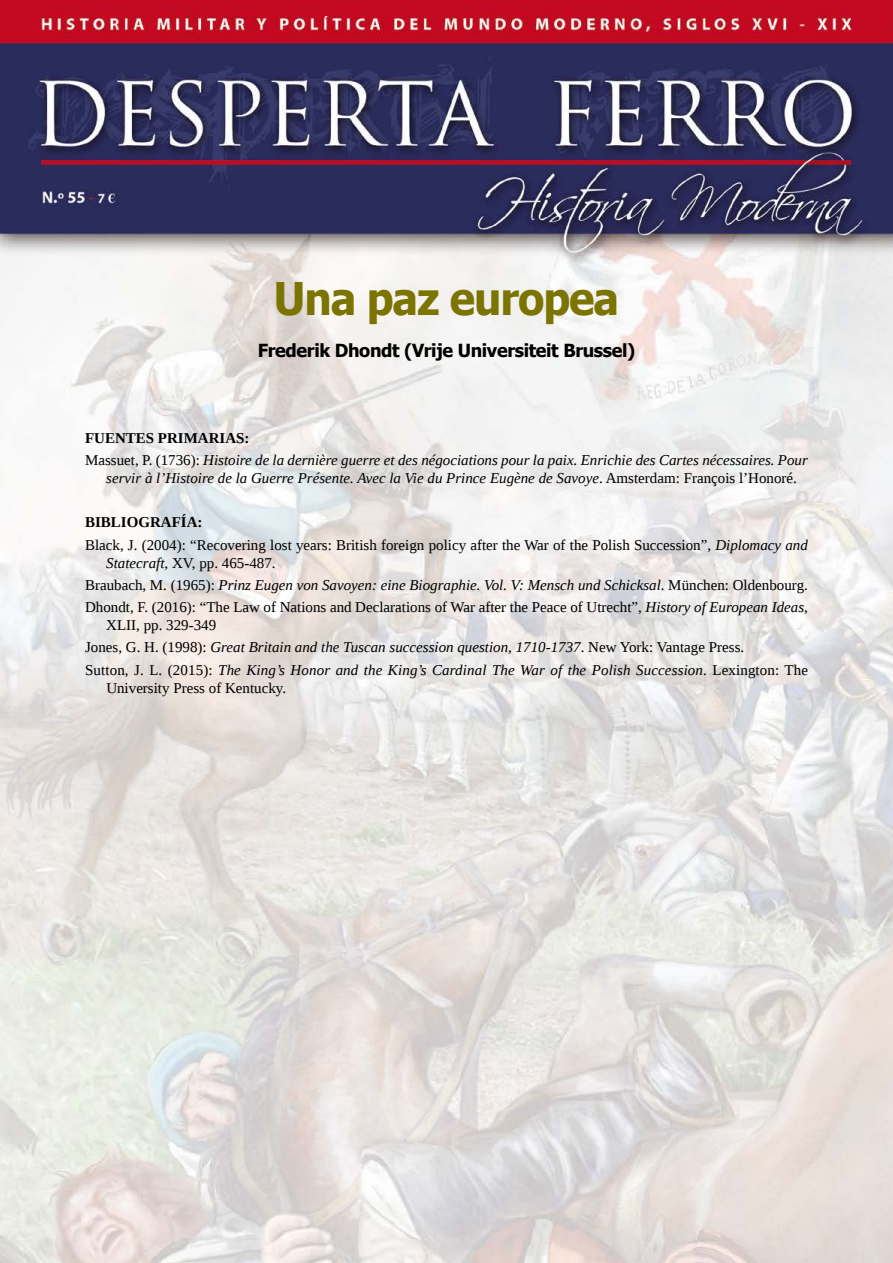
<style>
.page{position:relative;width:893px;height:1263px;background:#fff}
.page>*{position:absolute;margin:0;border:0;box-sizing:border-box;transform-origin:0 0}
.t1{font:700 45px "Tahoma";letter-spacing:-.025em;color:#7c7400;scale:.95 1}
.t2{font:700 18px "Tahoma";letter-spacing:-.02em;color:#000}
.t3{font:italic 15px/22.2px "Liberation Serif";color:#000}
.t4{font:15px/22.2px "Liberation Serif";color:#000}
.s1{font-weight:700;font-style:normal}
.s2{font-style:normal}
.s3{font-weight:700}
.s4{font-style:italic}
</style>
<div class="page">
<img style="left:0;top:0;width:893px;height:1263px">
<h1 class="t1" style="left:274px;top:267px;width:365px">Una paz europea</h1>
<p class="t2" style="left:258px;top:337px;width:379px">Frederik Dhondt (Vrije Universiteit Brussel)</p>
<p class="t3" style="left:85px;top:426px;width:724px"><span class="s1">FUENTES PRIMARIAS:<br></span><span class="s2">Massuet, P. (1736):</span> Histoire de la dernière guerre et des négociations pour la paix. Enrichie des Cartes nécessaires. Pour</p>
<p class="t3" style="left:106px;top:467px;width:692px">servir à l’Histoire de la Guerre Présente. Avec la Vie du Prince Eugène de Savoye<span class="s2">. Amsterdam: François l’Honoré.</span></p>
<p class="t4" style="left:85px;top:511px;width:724px"><span class="s3">BIBLIOGRAFÍA:<br></span>Black, J. (2004): “Recovering lost years: British foreign policy after the War of the Polish Succession”, <span class="s4">Diplomacy and</span></p>
<p class="t4" style="left:85px;top:551px;width:724px;text-indent:21px"><span class="s4">Statecraft</span>, XV, pp. 465-487.<br>Braubach, M. (1965): <span class="s4">Prinz Eugen von Savoyen: eine Biographie. Vol. V: Mensch und Schicksal</span>. München: Oldenbourg.<br>Dhondt, F. (2016): “The Law of Nations and Declarations of War after the Peace of Utrecht”, <span class="s4">History of European Ideas</span>,</p>
<p class="t3" style="left:85px;top:614px;width:724px;text-indent:21px"><span class="s2">XLII, pp. 329-349<br>Jones, G. H. (1998):</span> Great Britain and the Tuscan succession question, 1710-1737<span class="s2">. New York: Vantage Press.<br>Sutton, J. L. (2015):</span> The King’s Honor and the King’s Cardinal The War of the Polish Succession<span class="s2">. Lexington: The</span></p>
<p class="t4" style="left:106px;top:676px;width:181px">University Press of Kentucky.</p>
</div>
